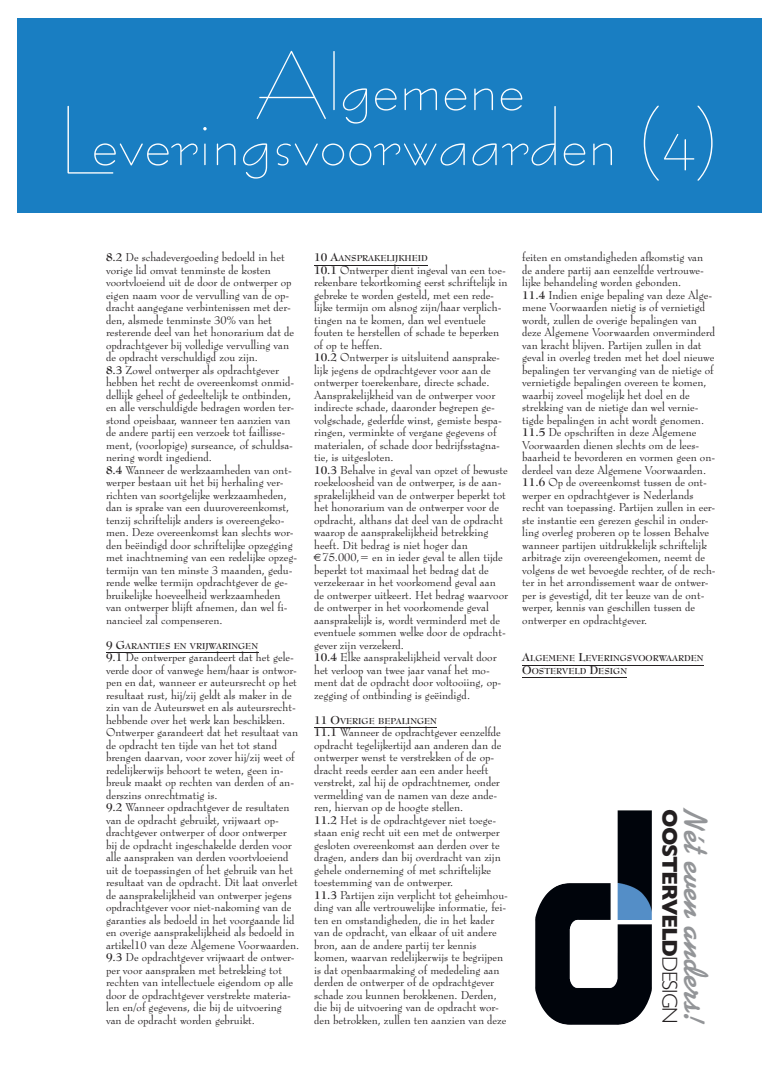
<style>
.page{position:relative;width:780px;height:1088px;background:#fff}
.page>*{position:absolute;margin:0;border:0;box-sizing:border-box;transform-origin:0 0}
.t1{font:75px/55px "Bernhard Fashion BT";color:#fff;text-align:center}
.t2{font:700 33.88px "Kaufmann";letter-spacing:.01em;color:#939598}
.t3{font:700 21.62px "Gill Sans";letter-spacing:-.055em;color:#231f20}
.t4{font:11.25px/12.5px "Bernhard Modern BT";color:#231f20}
.t5{font:700 8.5px/12.5px "Bernhard Modern BT";color:#231f20}
.s1{font-weight:700}
.s2{font-size:11.25px}
.s3{font-weight:300}
</style>
<div class="page">
<svg style="left:106px;top:652px;width:19px;height:1px"></svg>
<hr style="left:125px;top:652px;width:45px;height:1px;background:#231f20">
<svg style="left:170px;top:652px;width:20px;height:1px"></svg>
<hr style="left:190px;top:652px;width:68px;height:1px;background:#231f20">
<svg style="left:314px;top:265px;width:24px;height:1px"></svg>
<hr style="left:338px;top:265px;width:90px;height:1px;background:#231f20">
<svg style="left:314px;top:727px;width:26px;height:1px"></svg>
<hr style="left:340px;top:727px;width:35px;height:1px;background:#231f20">
<hr style="left:378px;top:727px;width:59px;height:1px;background:#231f20">
<hr style="left:530px;top:665px;width:45px;height:1px;background:#231f20">
<hr style="left:585px;top:665px;width:118px;height:1px;background:#231f20">
<hr style="left:531px;top:677px;width:55px;height:1px;background:#231f20">
<svg style="left:586px;top:677px;width:41px;height:1px"></svg>
<div style="left:18px;top:18px;width:744px;height:195px;background:#197ec2"></div>
<img style="left:535px;top:810px;width:117px;height:215px">
<h1 class="t1" style="left:60px;top:60px;width:662px">Algemene<br>Leveringsvoorwaarden (4)</h1>
<p class="t4" style="left:106px;top:251px;width:193px"><span class="s1">8.2</span> De schadevergoeding bedoeld in het vorige lid omvat tenminste de kosten voortvloeiend uit de door de ontwerper op eigen naam voor de vervulling van de op&shy;dracht aangegane verbintenissen met der&shy;den, alsmede tenminste 30% van het resterende deel van het honorarium dat de opdrachtgever bij volledige vervulling van de opdracht verschuldigd zou zijn.<br><span class="s1">8.3</span> Zowel ontwerper als opdrachtgever hebben het recht de overeenkomst onmid&shy;dellijk geheel of gedeeltelijk te ontbinden, en alle verschuldigde bedragen worden ter&shy;stond opeisbaar, wanneer ten aanzien van de andere partij een verzoek tot faillisse&shy;ment, (voorlopige) surseance, of schuldsa&shy;nering wordt ingediend.<br><span class="s1">8.4</span> Wanneer de werkzaamheden van ont&shy;werper bestaan uit het bij herhaling ver&shy;richten van soortgelijke werkzaamheden, dan is sprake van een duurovereenkomst, tenzij schriftelijk anders is overeengeko&shy;men. Deze overeenkomst kan slechts wor&shy;den beëindigd door schriftelijke opzegging met inachtneming van een redelijke opzeg&shy;termijn van ten minste 3 maanden, gedu&shy;rende welke termijn opdrachtgever de ge&shy;bruikelijke hoeveelheid werkzaamheden van ontwerper blijft afnemen, dan wel fi&shy;nancieel zal compenseren.</p>
<p class="t5" style="left:106px;top:640px;width:153px"><span class="s2">9 G</span>ARANTIES EN VRIJWARINGEN</p>
<p class="t4" style="left:106px;top:651px;width:195px"><span class="s1">9.1</span> De ontwerper garandeert dat het gele&shy;verde door of vanwege hem/haar is ontwor&shy;pen en dat, wanneer er auteursrecht op het resultaat rust, hij/zij geldt als maker in de zin van de Auteurswet en als auteursrecht&shy;hebbende over het werk kan beschikken.<br>Ontwerper garandeert dat het resultaat van de opdracht ten tijde van het tot stand brengen daarvan, voor zover hij/zij weet of redelijkerwijs behoort te weten, geen in&shy;breuk maakt op rechten van derden of an&shy;derszins onrechtmatig is.<br><span class="s1">9.2</span> Wanneer opdrachtgever de resultaten van de opdracht gebruikt, vrijwaart op&shy;drachtgever ontwerper of door ontwerper bij de opdracht ingeschakelde derden voor alle aanspraken van derden voortvloeiend uit de toepassingen of het gebruik van het resultaat van de opdracht. Dit laat onverlet de aansprakelijkheid van ontwerper jegens opdrachtgever voor niet-nakoming van de garanties als bedoeld in het voorgaande lid en overige aansprakelijkheid als bedoeld in artikel10 van deze Algemene Voorwaarden.<br><span class="s1">9.3</span> De opdrachtgever vrijwaart de ontwer&shy;per voor aanspraken met betrekking tot rechten van intellectuele eigendom op alle door de opdrachtgever verstrekte materia&shy;len en/of gegevens, die bij de uitvoering van de opdracht worden gebruikt.</p>
<p class="t5" style="left:314px;top:252px;width:115px"><span class="s2">10 A</span>ANSPRAKELIJKHEID</p>
<p class="t4" style="left:314px;top:264px;width:195px"><span class="s1">10.1</span> Ontwerper dient ingeval van een toe&shy;rekenbare tekortkoming eerst schriftelijk in gebreke te worden gesteld, met een rede&shy;lijke termijn om alsnog zijn/haar verplich&shy;tingen na te komen, dan wel eventuele fouten te herstellen of schade te beperken of op te heffen.<br><span class="s1">10.2</span> Ontwerper is uitsluitend aansprake&shy;lijk jegens de opdrachtgever voor aan de ontwerper toerekenbare, directe schade.<br>Aansprakelijkheid van de ontwerper voor indirecte schade, daaronder begrepen ge&shy;volgschade, gederfde winst, gemiste bespa&shy;ringen, verminkte of vergane gegevens of materialen, of schade door bedrijfsstagna&shy;tie, is uitgesloten.<br><span class="s1">10.3</span> Behalve in geval van opzet of bewuste roekeloosheid van de ontwerper, is de aan&shy;sprakelijkheid van de ontwerper beperkt tot het honorarium van de ontwerper voor de opdracht, althans dat deel van de opdracht waarop de aansprakelijkheid betrekking heeft. Dit bedrag is niet hoger dan</p>
<p class="t4" style="left:314px;top:551px;width:195px;text-indent:8px">75.000,= en in ieder geval te allen tijde beperkt tot maximaal het bedrag dat de verzekeraar in het voorkomend geval aan de ontwerper uitkeert. Het bedrag waarvoor de ontwerper in het voorkomende geval aansprakelijk is, wordt verminderd met de eventuele sommen welke door de opdracht&shy;gever zijn verzekerd.<br><span class="s1">10.4</span> Elke aansprakelijkheid vervalt door het verloop van twee jaar vanaf het mo&shy;ment dat de opdracht door voltooiing, op&shy;zegging of ontbinding is geëindigd.</p>
<p class="t5" style="left:314px;top:715px;width:124px"><span class="s2">11 O</span>VERIGE BEPALINGEN</p>
<p class="t4" style="left:314px;top:726px;width:195px"><span class="s1">11.1</span> Wanneer de opdrachtgever eenzelfde opdracht tegelijkertijd aan anderen dan de ontwerper wenst te verstrekken of de op&shy;dracht reeds eerder aan een ander heeft verstrekt, zal hij de opdrachtnemer, onder vermelding van de namen van deze ande&shy;ren, hiervan op de hoogte stellen.<br><span class="s1">11.2</span> Het is de opdrachtgever niet toege&shy;staan enig recht uit een met de ontwerper gesloten overeenkomst aan derden over te dragen, anders dan bij overdracht van zijn gehele onderneming of met schriftelijke toestemming van de ontwerper.<br><span class="s1">11.3</span> Partijen zijn verplicht tot geheimhou&shy;ding van alle vertrouwelijke informatie, fei&shy;ten en omstandigheden, die in het kader van de opdracht, van elkaar of uit andere bron, aan de andere partij ter kennis komen, waarvan redelijkerwijs te begrijpen is dat openbaarmaking of mededeling aan derden de ontwerper of de opdrachtgever schade zou kunnen berokkenen. Derden, die bij de uitvoering van de opdracht wor&shy;den betrokken, zullen ten aanzien van deze</p>
<p class="t4" style="left:522px;top:251px;width:195px">feiten en omstandigheden afkomstig van de andere partij aan eenzelfde vertrouwe&shy;lijke behandeling worden gebonden.<br><span class="s1">11.4</span> Indien enige bepaling van deze Alge&shy;mene Voorwaarden nietig is of vernietigd wordt, zullen de overige bepalingen van deze Algemene Voorwaarden onverminderd van kracht blijven. Partijen zullen in dat geval in overleg treden met het doel nieuwe bepalingen ter vervanging van de nietige of vernietigde bepalingen overeen te komen, waarbij zoveel mogelijk het doel en de strekking van de nietige dan wel vernie&shy;tigde bepalingen in acht wordt genomen.<br><span class="s1">11.5</span> De opschriften in deze Algemene Voorwaarden dienen slechts om de lees&shy;baarheid te bevorderen en vormen geen on&shy;derdeel van deze Algemene Voorwaarden.<br><span class="s1">11.6</span> Op de overeenkomst tussen de ont&shy;werper en opdrachtgever is Nederlands recht van toepassing. Partijen zullen in eer&shy;ste instantie een gerezen geschil in onder&shy;ling overleg proberen op te lossen Behalve wanneer partijen uitdrukkelijk schriftelijk arbitrage zijn overeengekomen, neemt de volgens de wet bevoegde rechter, of de rech&shy;ter in het arrondissement waar de ontwer&shy;per is gevestigd, dit ter keuze van de ont&shy;werper, kennis van geschillen tussen de ontwerper en opdrachtgever.</p>
<p class="t5" style="left:522px;top:652px;width:183px"><span class="s2">A</span>LGEMENE <span class="s2">L</span>EVERINGSVOORWAARDEN<br><span class="s2">O</span>OSTERVELD <span class="s2">D</span>ESIGN</p>
<h2 class="t2" style="left:708px;top:809px;width:216px;rotate:90deg">Nét even anders!</h2>
<h3 class="t3" style="left:682px;top:809px;width:216px;rotate:90deg">OOSTERVELD<span class="s3">DESIGN</span></h3>
</div>
